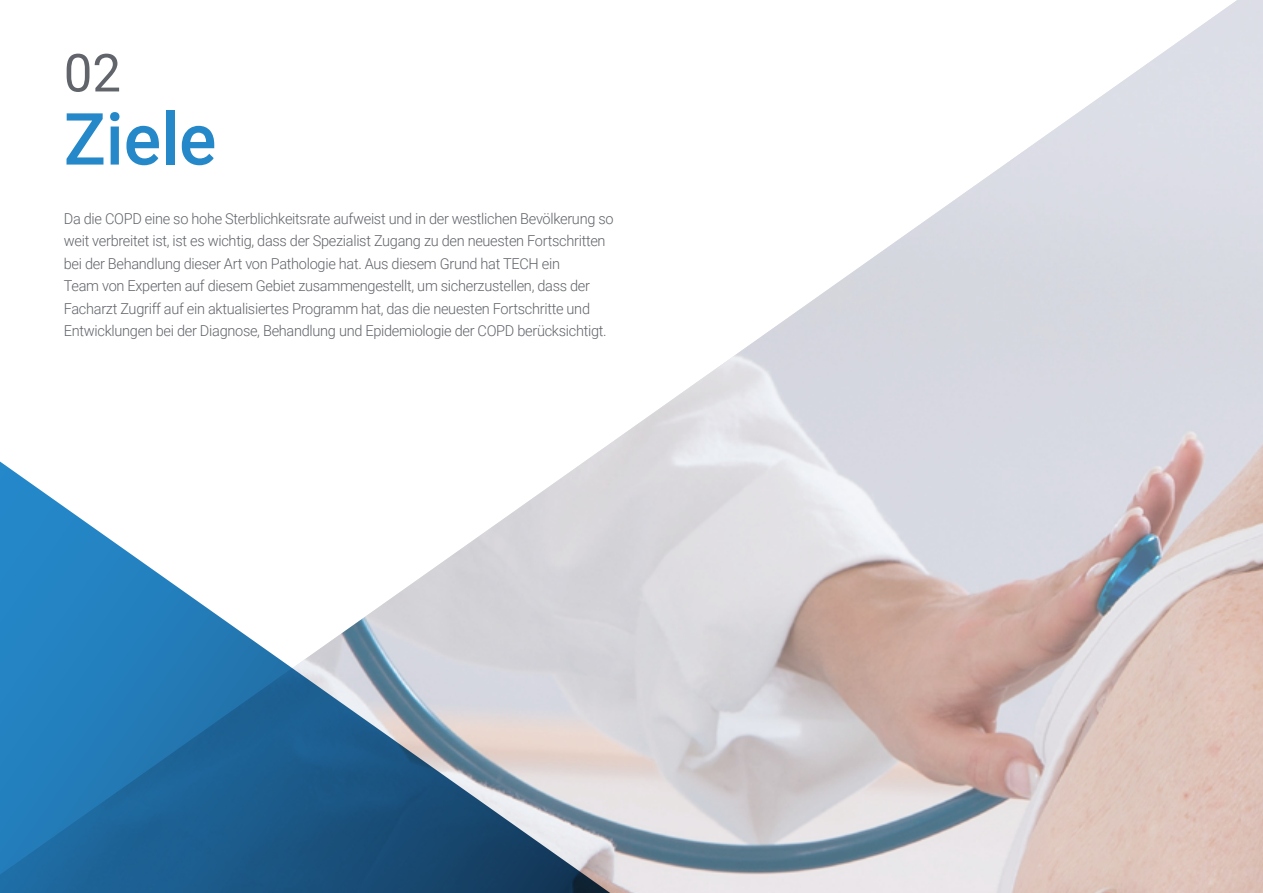
<style>
.page{position:relative;width:1263px;height:893px;background:#fff}
.page>*{position:absolute;margin:0;border:0;box-sizing:border-box;transform-origin:0 0}
.t1{font:500 72px "Roboto";color:#2488c9}
.t2{font:52.5px "Roboto";color:#61646a}
.t3{font:300 15px/22.5px "Roboto";letter-spacing:-.02em;color:#61646a}
</style>
<div class="page">
<img style="left:607px;top:0;width:656px;height:893px">
<svg style="left:0;top:446px;width:640px;height:447px"></svg>
<h2 class="t2" style="left:64px;top:36px;width:59px">02</h2>
<h1 class="t1" style="left:64px;top:89px;width:154px">Ziele</h1>
<p class="t3" style="left:64px;top:207px;width:551px">Da die COPD eine so hohe Sterblichkeitsrate aufweist und in der westlichen Bevölkerung so weit verbreitet ist, ist es wichtig, dass der Spezialist Zugang zu den neuesten Fortschritten bei der Behandlung dieser Art von Pathologie hat. Aus diesem Grund hat TECH ein<br>Team von Experten auf diesem Gebiet zusammengestellt, um sicherzustellen, dass der Facharzt Zugriff auf ein aktualisiertes Programm hat, das die neuesten Fortschritte und Entwicklungen bei der Diagnose, Behandlung und Epidemiologie der COPD berücksichtigt.</p>
</div>
